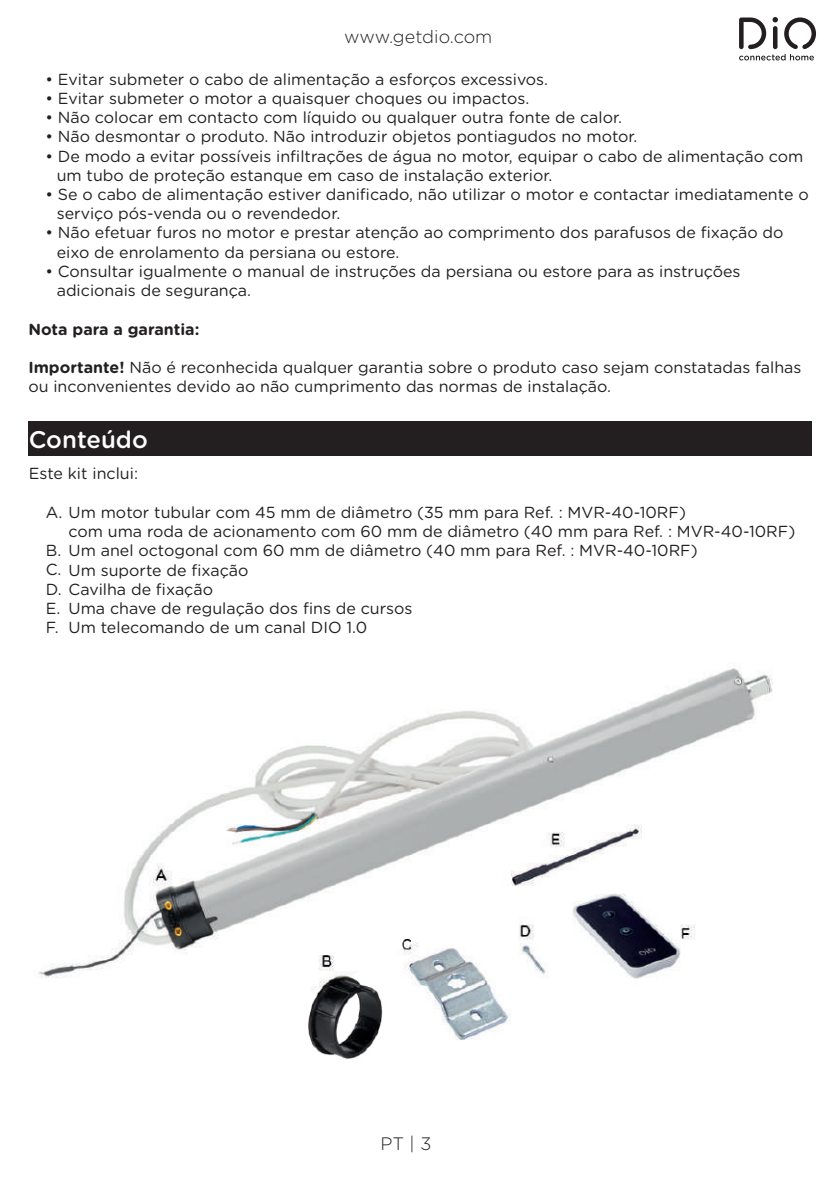
<style>
.page{position:relative;width:840px;height:1191px;background:#fff}
.page>*{position:absolute;margin:0;border:0;box-sizing:border-box;transform-origin:0 0}
.t1{font:500 24px "Gotham Rounded";color:#fff}
.t2{font:300 18px "Gotham Rounded";color:#231f20}
.t3{font:16px/19.2px "Gotham Rounded";color:#231f20}
.t4{font:700 16px "Gotham Rounded";color:#231f20}
.s1{font-weight:700}
</style>
<div class="page">
<svg style="left:739px;top:17px;width:76px;height:43px"></svg>
<img style="left:38px;top:668px;width:735px;height:391px">
<div style="left:29px;top:421px;width:782px;height:34px;background:#231f20"></div>
<p class="t2" style="left:344px;top:24px;width:150px">www.getdio.com</p>
<p class="t3" style="left:45px;top:69px;width:504px">• Evitar submeter o cabo de alimentação a esforços excessivos.</p>
<p class="t3" style="left:45px;top:88px;width:485px">• Evitar submeter o motor a quaisquer choques ou impactos.</p>
<p class="t3" style="left:45px;top:107px;width:578px">• Não colocar em contacto com líquido ou qualquer outra fonte de calor.</p>
<p class="t3" style="left:45px;top:126px;width:593px">• Não desmontar o produto. Não introduzir objetos pontiagudos no motor.</p>
<p class="t3" style="left:57px;top:146px;width:747px;text-indent:-11px">• De modo a evitar possíveis infiltrações de água no motor, equipar o cabo de alimentação com um tubo de proteção estanque em caso de instalação exterior.</p>
<p class="t3" style="left:57px;top:184px;width:753px;text-indent:-11px">• Se o cabo de alimentação estiver danificado, não utilizar o motor e contactar imediatamente o serviço pós-venda ou o revendedor.</p>
<p class="t3" style="left:57px;top:222px;width:728px;text-indent:-11px">• Não efetuar furos no motor e prestar atenção ao comprimento dos parafusos de fixação do eixo de enrolamento da persiana ou estore.</p>
<p class="t3" style="left:57px;top:261px;width:685px;text-indent:-11px">• Consultar igualmente o manual de instruções da persiana ou estore para as instruções adicionais de segurança.</p>
<p class="t4" style="left:28px;top:317px;width:172px">Nota para a garantia:</p>
<p class="t3" style="left:28px;top:357px;width:774px"><span class="s1">Importante!</span> Não é reconhecida qualquer garantia sobre o produto caso sejam constatadas falhas ou inconvenientes devido ao não cumprimento das normas de instalação.</p>
<h1 class="t1" style="left:29px;top:422px;width:120px">Conteúdo</h1>
<p class="t3" style="left:29px;top:463px;width:111px">Este kit inclui:</p>
<p class="t3" style="left:46px;top:502px;width:641px">A. Um motor tubular com 45 mm de diâmetro (35 mm para Ref. : MVR-40-10RF)</p>
<p class="t3" style="left:68px;top:521px;width:727px">com uma roda de acionamento com 60 mm de diâmetro (40 mm para Ref. : MVR-40-10RF)</p>
<p class="t3" style="left:68px;top:540px;width:630px">Um anel octogonal com 60 mm de diâmetro (40 mm para Ref. : MVR-40-10RF)</p>
<p class="t3" style="left:46px;top:559px;width:204px">C. Um suporte de fixação</p>
<p class="t3" style="left:46px;top:579px;width:169px">D. Cavilha de fixação</p>
<p class="t3" style="left:68px;top:598px;width:345px">Uma chave de regulação dos fins de cursos</p>
<p class="t3" style="left:68px;top:617px;width:300px">Um telecomando de um canal DIO 1.0</p>
<p class="t3" style="left:46px;top:540px;width:17px">B.</p>
<p class="t3" style="left:46px;top:598px;width:16px">E.<br>F.</p>
<p class="t2" style="left:380px;top:1131px;width:52px">PT | 3</p>
</div>
